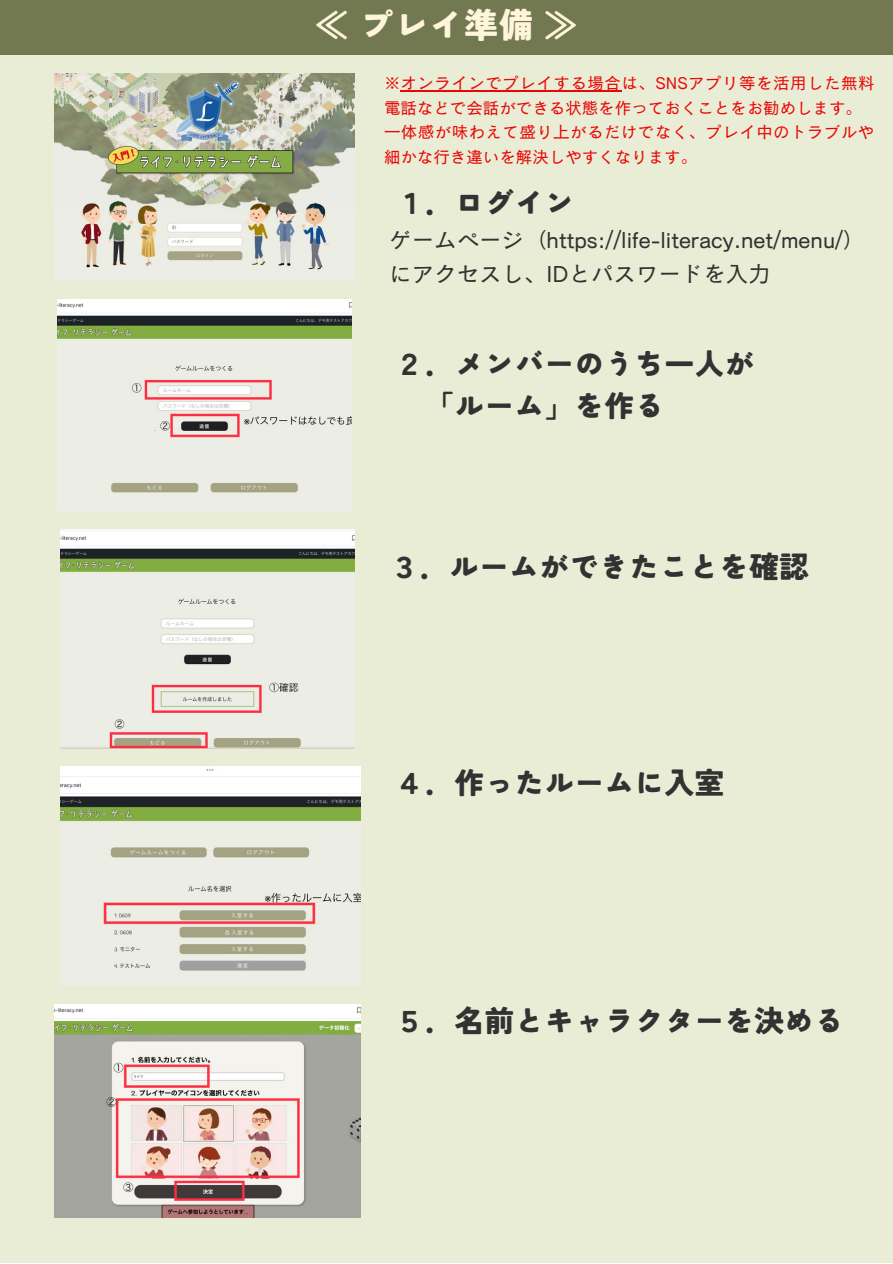
<style>
.page{position:relative;width:893px;height:1264px;background:#fff}
.page>*{position:absolute;margin:0;border:0;box-sizing:border-box;transform-origin:0 0}
.t1{font:900 34.95px "Tsunagi Gothic";color:#fef5da}
.t2{font:900 30px "Tsunagi Gothic";color:#323232}
.t3{font:22.5px/33.8px "Canva Cezanne Pro N M";color:#323232}
.t4{font:16.5px/24.8px "Canva Cezanne Pro N M";color:#ea0606}
.t5{font:16.5px/24.8px "Canva Cezanne Pro N M";letter-spacing:.025em;color:#ea0606}
</style>
<div class="page">
<div style="left:0;top:0;width:892px;height:1262px;background:#e9edd5"></div>
<img style="left:54px;top:73px;width:300px;height:207px">
<img style="left:57px;top:299px;width:295px;height:212px">
<img style="left:60px;top:530px;width:295px;height:218px">
<div style="left:0;top:0;width:892px;height:54px;background:#727951"></div>
<img style="left:60px;top:766px;width:300px;height:219px">
<img style="left:54px;top:1004px;width:306px;height:213px">
<hr style="left:400px;top:90px;width:221px;height:1px;background:#ea0606">
<p class="t1" style="left:314px;top:8px;width:265px">≪ プレイ準備 ≫</p>
<p class="t4" style="left:384px;top:70px;width:492px">※オンラインでプレイする場合は、SNSアプリ等を活用した無料電話などで会話ができる状態を作っておくことをお勧めします。</p>
<p class="t5" style="left:384px;top:120px;width:492px">一体感が味わえて盛り上がるだけでなく、プレイ中のトラブルや細かな行き違いを解決しやすくなります。</p>
<p class="t2" style="left:394px;top:187px;width:181px">１．ログイン</p>
<p class="t3" style="left:389px;top:223px;width:477px">ゲームページ（https://life-literacy.net/menu/）にアクセスし、IDとパスワードを入力</p>
<p class="t2" style="left:394px;top:348px;width:361px">２．メンバーのうち一人が</p>
<p class="t2" style="left:424px;top:390px;width:241px">「ルーム」を作る</p>
<p class="t2" style="left:389px;top:552px;width:421px">３．ルームができたことを確認</p>
<p class="t2" style="left:394px;top:767px;width:331px">４．作ったルームに入室</p>
<p class="t2" style="left:394px;top:1005px;width:451px">５．名前とキャラクターを決める</p>
</div>
